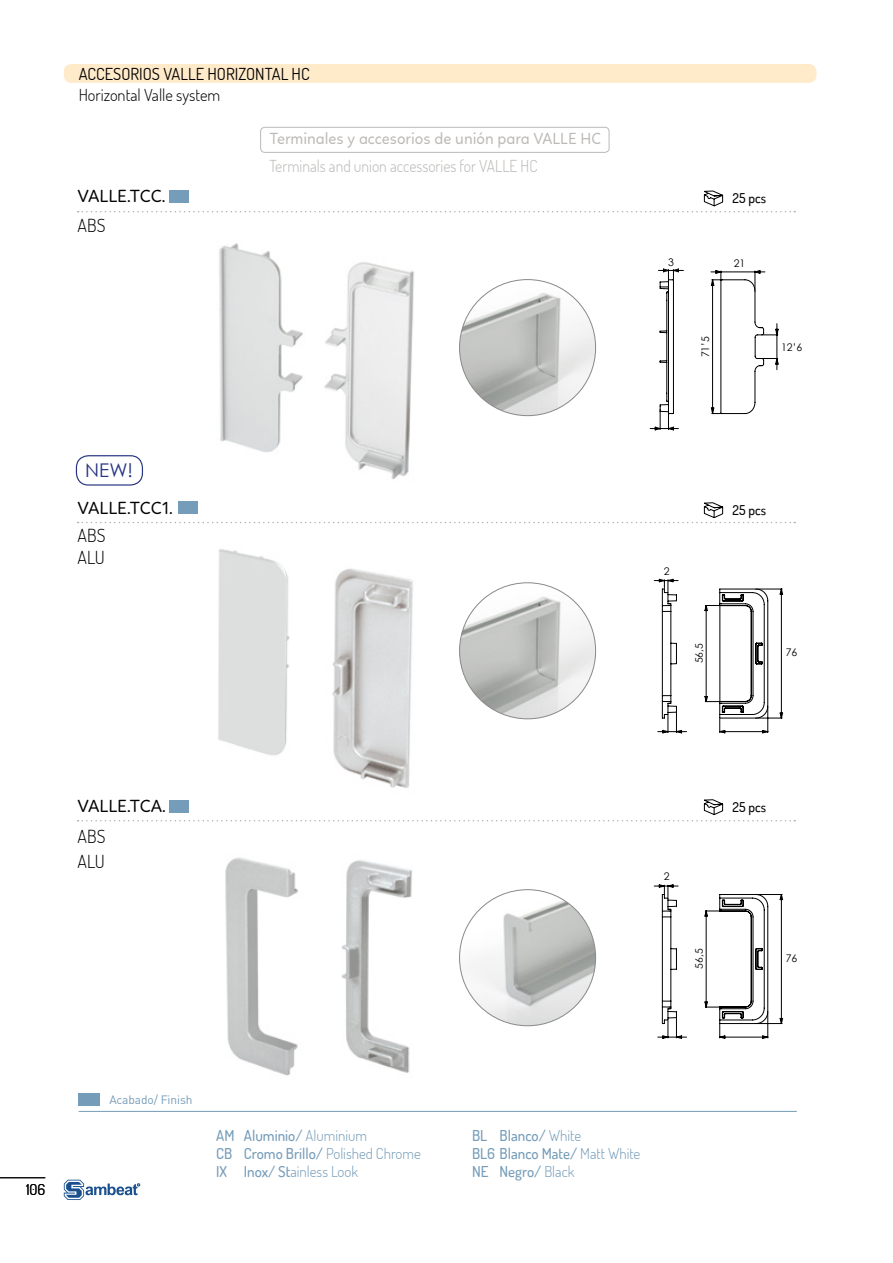
<style>
.page{position:relative;width:893px;height:1263px;background:#fff}
.page>*{position:absolute;margin:0;border:0;box-sizing:border-box;transform-origin:0 0}
.t1{font:18.9px "Century Gothic";color:#283583}
.t2{font:18px "Linotte";color:#000}
.t3{font:300 18px/21.6px "Dosis";color:#000}
.t4{font:16.5px "Linotte";color:#bcb9b6;scale:.95 1}
.t5{font:300 16.5px "Dosis";color:#bcb9b6;scale:.95 1}
.t6{font:16.5px "Dosis";color:#000}
.t7{font:300 16.5px "Dosis";color:#000}
.t8{font:500 15px/18px "Dosis";color:#759cb8}
.t9{font:15px "Dosis";color:#000}
.t10{font:500 13.5px "Dosis";color:#000}
.t11{font:12px "DIN Pro";letter-spacing:-.01em;color:#759cb8}
.t12{font:10.5px "Century Gothic";color:#000}
.t13{font:10.35px "Century Gothic";color:#000}
.s1{font-weight:300}
</style>
<div class="page">
<hr style="left:0;top:1177px;width:45px;height:1px;background:#000">
<svg style="left:64px;top:1180px;width:76px;height:20px"></svg>
<div style="left:64px;top:64px;width:752px;height:19px;background:#ffeaca;border-radius:8px"></div>
<img style="left:460px;top:890px;width:136px;height:136px;border-radius:68px">
<img style="left:225px;top:857px;width:187px;height:219px">
<svg style="left:654px;top:884px;width:129px;height:155px"></svg>
<img style="left:460px;top:280px;width:136px;height:136px;border-radius:68px">
<img style="left:460px;top:583px;width:136px;height:136px;border-radius:68px">
<img style="left:219px;top:243px;width:244px;height:237px">
<img style="left:218px;top:549px;width:251px;height:239px">
<svg style="left:650px;top:269px;width:129px;height:161px"></svg>
<svg style="left:654px;top:579px;width:129px;height:154px"></svg>
<hr style="left:719px;top:606px;width:1px;height:95px;background:#000">
<svg style="left:78px;top:190px;width:717px;height:22px"></svg>
<svg style="left:78px;top:502px;width:717px;height:21px"></svg>
<svg style="left:78px;top:799px;width:717px;height:22px"></svg>
<div style="left:260px;top:127px;width:349px;height:26px;border:1px solid #bcb9b6;border-radius:4px"></div>
<hr style="left:79px;top:1111px;width:718px;height:1px;background:#759cb8">
<div style="left:79px;top:1093px;width:21px;height:13px;background:#759cb8"></div>
<div style="left:76px;top:455px;width:67px;height:31px;border:1px solid #283583;border-radius:12px"></div>
<p class="t6" style="left:79px;top:63px;width:233px">ACCESORIOS VALLE HORIZONTAL HC</p>
<p class="t7" style="left:79px;top:84px;width:143px">Horizontal Valle system</p>
<p class="t4" style="left:269px;top:129px;width:350px">Terminales y accesorios de unión para VALLE HC</p>
<p class="t2" style="left:78px;top:186px;width:89px">VALLE.TCC.</p>
<p class="t3" style="left:78px;top:214px;width:29px">ABS</p>
<p class="t1" style="left:85px;top:457px;width:49px">NEW!</p>
<p class="t2" style="left:78px;top:498px;width:97px">VALLE.TCC1.</p>
<p class="t3" style="left:78px;top:524px;width:29px">ABS<br>ALU</p>
<p class="t5" style="left:269px;top:156px;width:284px">Terminals and union accessories for VALLE HC</p>
<p class="t10" style="left:733px;top:189px;width:35px">25 pcs</p>
<p class="t12" style="left:668px;top:255px;width:7px">3</p>
<p class="t12" style="left:734px;top:256px;width:13px">21</p>
<p class="t12" style="left:698px;top:357px;width:23px;rotate:-90deg">71’5</p>
<p class="t12" style="left:781px;top:339px;width:23px">12’6</p>
<p class="t12" style="left:664px;top:563px;width:7px">2</p>
<p class="t13" style="left:692px;top:663px;width:22px;rotate:-90deg">56,5</p>
<p class="t10" style="left:733px;top:501px;width:35px">25 pcs</p>
<p class="t12" style="left:786px;top:645px;width:13px">76</p>
<p class="t2" style="left:78px;top:796px;width:90px">VALLE.TCA.</p>
<p class="t3" style="left:78px;top:823px;width:29px;line-height:25.2px">ABS<br>ALU</p>
<p class="t12" style="left:664px;top:869px;width:7px">2</p>
<p class="t13" style="left:692px;top:969px;width:22px;rotate:-90deg">56,5</p>
<p class="t10" style="left:733px;top:798px;width:35px">25 pcs</p>
<p class="t12" style="left:786px;top:950px;width:13px">76</p>
<p class="t9" style="left:26px;top:1180px;width:21px">106</p>
<p class="t11" style="left:109px;top:1092px;width:85px">Acabado/ Finish</p>
<p class="t8" style="left:216px;top:1126px;width:206px">AM Aluminio/ <span class="s1">Aluminium<br></span>CB Cromo Brillo/ <span class="s1">Polished Chrome<br></span>IX Inox/ St<span class="s1">ainless Look</span></p>
<p class="t8" style="left:472px;top:1126px;width:170px">BL Blanco/ <span class="s1">White<br></span>BL6 Blanco Mate/ <span class="s1">Matt White<br></span>NE Negro/ <span class="s1">Black</span></p>
</div>
